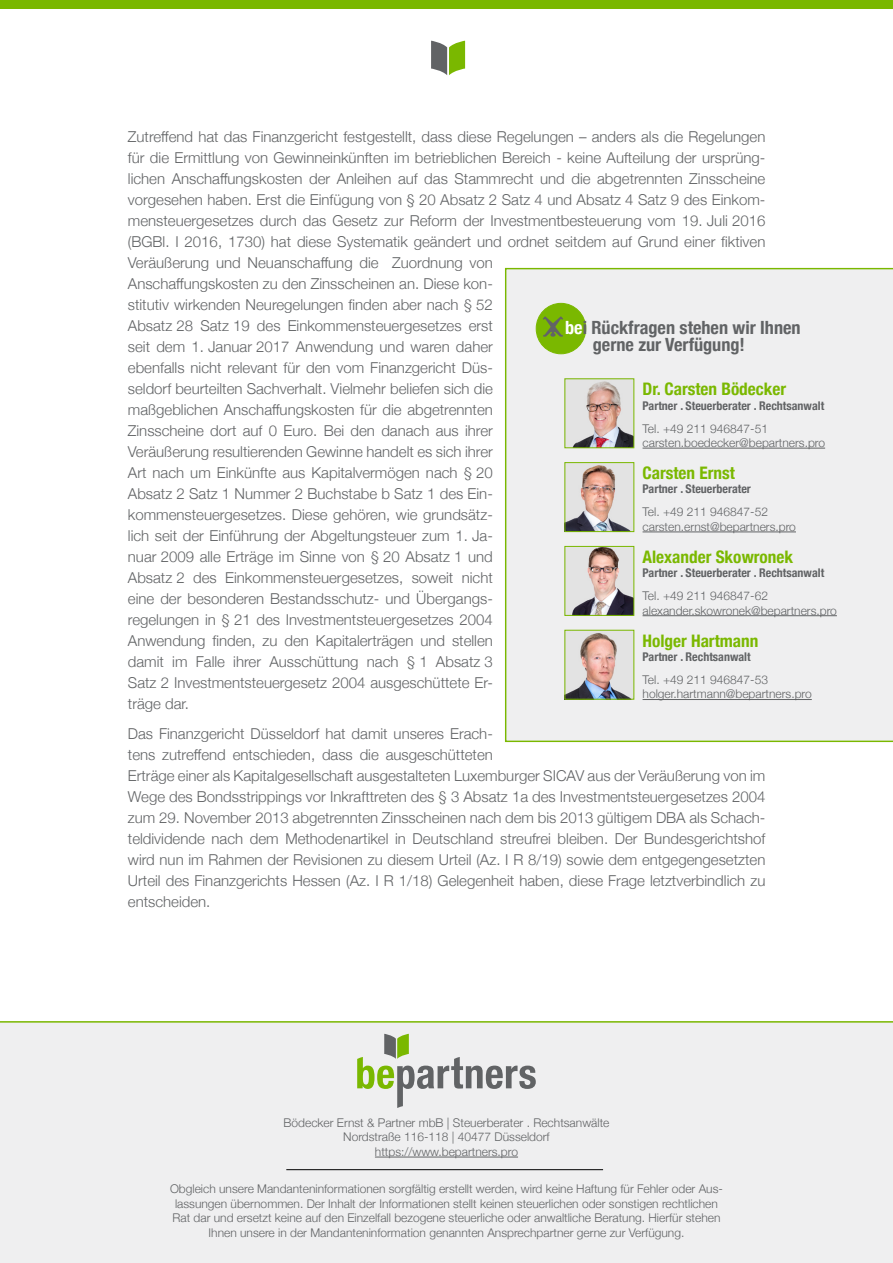
<style>
.page{position:relative;width:893px;height:1263px;background:#fff}
.page>*{position:absolute;margin:0;border:0;box-sizing:border-box;transform-origin:0 0}
.t1{font:700 condensed 18.15px/16.5px "Helvetica Neue";color:#616365}
.t2{font:700 condensed 17.25px "Helvetica Neue";color:#7ab800}
.t3{font:300 15px/21px "Helvetica Neue";color:#616365}
.t4{font:300 12px/14.4px "Helvetica Neue";color:#616365}
.t5{font:700 condensed 12px "Helvetica Neue";color:#616365}
.s1{color:#fff}
</style>
<div class="page">
<div style="left:0;top:0;width:893px;height:9px;background:#7ab800"></div>
<svg style="left:431px;top:41px;width:34px;height:34px"></svg>
<div style="left:0;top:1021px;width:893px;height:242px;background:#efeff0"></div>
<hr style="left:286px;top:1169px;width:317px;height:1px;background:#000">
<hr style="left:375px;top:1157px;width:143px;height:1px;background:#616365">
<svg style="left:357px;top:1034px;width:179px;height:74px"></svg>
<div style="left:505px;top:268px;width:388px;height:474px;background:#efeff0"></div>
<img style="left:567px;top:632px;width:65px;height:65px">
<hr style="left:643px;top:699px;width:169px;height:1px;background:#616365">
<img style="left:567px;top:548px;width:65px;height:66px">
<div style="left:565px;top:546px;width:69px;height:70px;border:1px solid #7ab800"></div>
<hr style="left:643px;top:615px;width:194px;height:1px;background:#616365">
<img style="left:567px;top:464px;width:65px;height:66px">
<div style="left:565px;top:462px;width:69px;height:70px;border:1px solid #7ab800"></div>
<hr style="left:643px;top:532px;width:153px;height:1px;background:#616365">
<img style="left:567px;top:381px;width:65px;height:65px">
<hr style="left:643px;top:448px;width:182px;height:1px;background:#616365">
<div style="left:536px;top:303px;width:50px;height:51px;background:#7ab800;border-radius:50%"></div>
<div style="left:536px;top:303px;width:50px;height:51px;border:1px solid #7ab800;border-radius:50%"></div>
<svg style="left:543px;top:316px;width:20px;height:21px"></svg>
<p class="t3" style="left:128px;top:125px;width:639px">Zutreffend hat das Finanzgericht festgestellt, dass diese Regelungen – anders als die Regelungen für die Ermittlung von Gewinneinkünften im betrieblichen Bereich - keine Aufteilung der ursprüng&shy;lichen Anschaffungskosten der Anleihen auf das Stammrecht und die abgetrennten Zinsscheine vorgesehen haben. Erst die Einfügung von § 20 Absatz 2 Satz 4 und Absatz 4 Satz 9 des Einkom&shy;mensteuergesetzes durch das Gesetz zur Reform der Investmentbesteuerung vom 19. Juli 2016 (BGBl. I 2016, 1730) hat diese Systematik geändert und ordnet seitdem auf Grund einer fiktiven Veräußerung und Neuanschaffung die Zuordnung von<br>Anschaffungskosten zu den Zinsscheinen an. Diese kon-<br>stitutiv wirkenden Neuregelungen finden aber nach § 52<br>Absatz 28 Satz 19 des Einkommensteuergesetzes erst<br>seit dem 1. Januar 2017 Anwendung und waren daher<br>ebenfalls nicht relevant für den vom Finanzgericht Düs-<br>seldorf beurteilten Sachverhalt. Vielmehr beliefen sich die<br>maßgeblichen Anschaffungskosten für die abgetrennten<br>Zinsscheine dort auf 0 Euro. Bei den danach aus ihrer<br>Veräußerung resultierenden Gewinne handelt es sich ihrer<br>Art nach um Einkünfte aus Kapitalvermögen nach § 20<br>Absatz 2 Satz 1 Nummer 2 Buchstabe b Satz 1 des Ein-<br>kommensteuergesetzes. Diese gehören, wie grundsätz-<br>lich seit der Einführung der Abgeltungsteuer zum 1. Ja-<br>nuar 2009 alle Erträge im Sinne von § 20 Absatz 1 und<br>Absatz 2 des Einkommensteuergesetzes, soweit nicht<br>eine der besonderen Bestandsschutz- und Übergangs-<br>regelungen in § 21 des Investmentsteuergesetzes 2004<br>Anwendung finden, zu den Kapitalerträgen und stellen<br>damit im Falle ihrer Ausschüttung nach § 1 Absatz 3<br>Satz 2 Investmentsteuergesetz 2004 ausgeschüttete Er-<br>träge dar.</p>
<p class="t3" style="left:128px;top:722px;width:639px">Das Finanzgericht Düsseldorf hat damit unseres Erach-<br>tens zutreffend entschieden, dass die ausgeschütteten<br>Erträge einer als Kapitalgesellschaft ausgestalteten Luxemburger SICAV aus der Veräußerung von im Wege des Bondsstrippings vor Inkrafttreten des § 3 Absatz 1a des Investmentsteuergesetzes 2004 zum 29. November 2013 abgetrennten Zinsscheinen nach dem bis 2013 gültigem DBA als Schach&shy;teldividende nach dem Methodenartikel in Deutschland streufrei bleiben. Der Bundesgerichtshof wird nun im Rahmen der Revisionen zu diesem Urteil (Az. I R 8/19) sowie dem entgegengesetzten Urteil des Finanzgerichts Hessen (Az. I R 1/18) Gelegenheit haben, diese Frage letztverbindlich zu entscheiden.</p>
<p class="t1" style="left:593px;top:318px;width:209px;text-indent:-28px"><span class="s1">be</span>i Rückfragen stehen wir Ihnen gerne zur Verfügung!</p>
<p class="t2" style="left:643px;top:375px;width:145px">Dr. Carsten Bödecker</p>
<p class="t5" style="left:643px;top:395px;width:183px">Partner . Steuerberater . Rechtsanwalt</p>
<p class="t4" style="left:643px;top:420px;width:184px">Tel. +49 211 946847-51 carsten.boedecker@bepartners.pro</p>
<p class="t2" style="left:643px;top:458px;width:94px">Carsten Ernst</p>
<p class="t5" style="left:643px;top:479px;width:110px">Partner . Steuerberater</p>
<p class="t4" style="left:643px;top:504px;width:155px">Tel. +49 211 946847-52 carsten.ernst@bepartners.pro</p>
<p class="t2" style="left:643px;top:542px;width:152px">Alexander Skowronek</p>
<p class="t5" style="left:643px;top:563px;width:183px">Partner . Steuerberater . Rechtsanwalt</p>
<p class="t4" style="left:643px;top:588px;width:196px">Tel. +49 211 946847-62 alexander.skowronek@bepartners.pro</p>
<p class="t2" style="left:643px;top:626px;width:117px">Holger Hartmann</p>
<p class="t5" style="left:643px;top:647px;width:110px">Partner . Rechtsanwalt</p>
<p class="t4" style="left:643px;top:671px;width:171px">Tel. +49 211 946847-53 holger.hartmann@bepartners.pro</p>
<p class="t4" style="left:284px;top:1115px;width:327px;text-align:center">Bödecker Ernst &amp; Partner mbB | Steuerberater . Rechtsanwälte<br>Nordstraße 116-118 | 40477 Düsseldorf https://www.bepartners.pro</p>
<p class="t4" style="left:170px;top:1181px;width:554px;text-align:center">Obgleich unsere Mandanteninformationen sorgfältig erstellt werden, wird keine Haftung für Fehler oder Aus&shy;lassungen übernommen. Der Inhalt der Informationen stellt keinen steuerlichen oder sonstigen rechtlichen Rat dar und ersetzt keine auf den Einzelfall bezogene steuerliche oder anwaltliche Beratung. Hierfür stehen Ihnen unsere in der Mandanteninformation genannten Ansprechpartner gerne zur Verfügung.</p>
</div>
